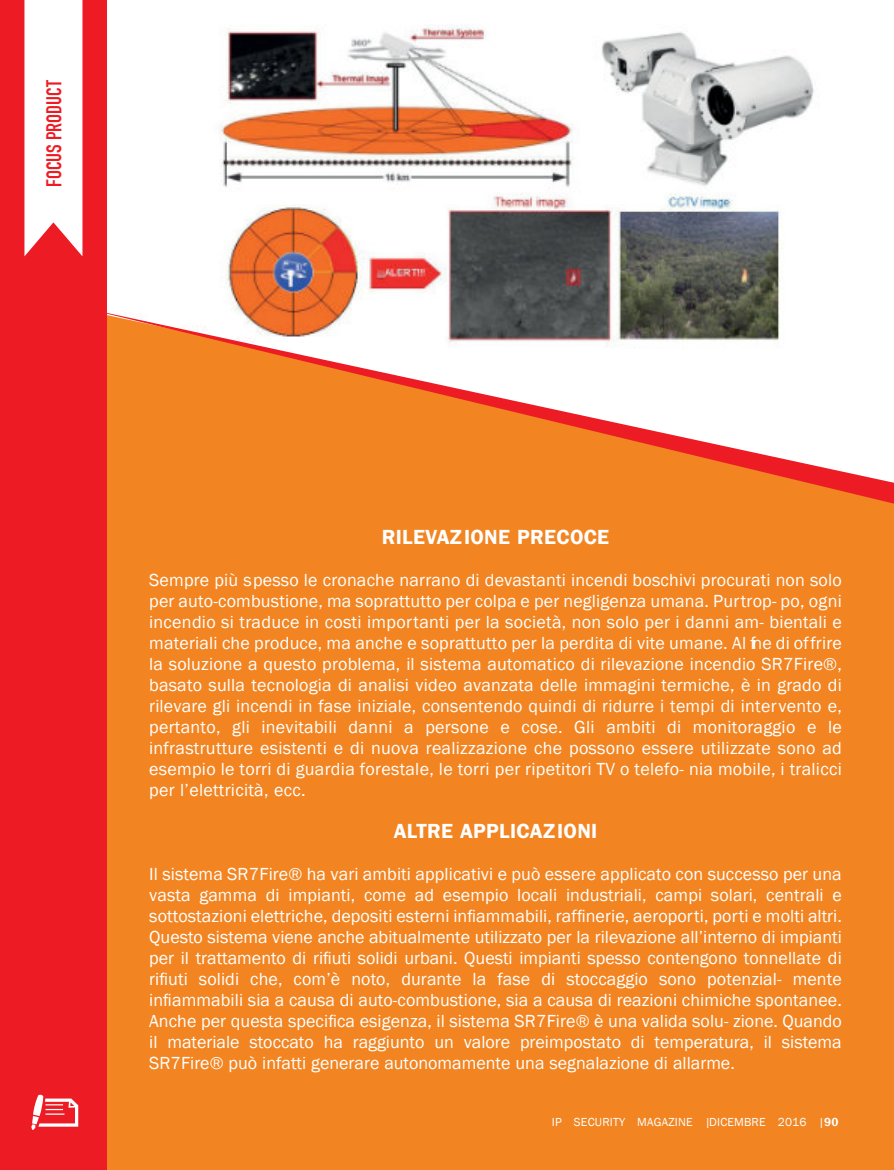
<style>
.page{position:relative;width:894px;height:1170px;background:#fff}
.page>*{position:absolute;margin:0;border:0;box-sizing:border-box;transform-origin:0 0}
.t1{font:600 21px "Franklin Gothic";letter-spacing:.015em;color:#fff}
.t2{font:21px "DIN Engschrift LT Alternate";color:#ed1c24}
.t3{font:18px/21px "Franklin Gothic";letter-spacing:.01em;color:#fff;text-align:justify}
.t4{font:12px "Franklin Gothic";letter-spacing:.015em;color:#fff}
.s1{font-weight:600}
</style>
<div class="page">
<div style="left:92px;top:0;width:801px;height:1169px;background:#f28522"></div>
<svg style="left:107px;top:0;width:786px;height:306px;background:#d8cbc6"></svg>
<svg style="left:107px;top:306px;width:786px;height:198px"></svg>
<div style="left:1px;top:0;width:106px;height:1169px;background:#ed1c24"></div>
<svg style="left:24px;top:0;width:58px;height:256px;background:#fdeeee"></svg>
<svg style="left:31px;top:1094px;width:47px;height:36px"></svg>
<p class="t2" style="left:46px;top:187px;width:108px;rotate:-90deg">FOCUS PRODUCT</p>
<p class="t1" style="left:381px;top:530px;width:229px">RILEVAZIONE PRECOCE</p>
<p class="t3" style="left:149px;top:571px;width:694px">Sempre più spesso le cronache narrano di devastanti incendi boschivi procurati non solo per auto-combustione, ma soprattutto per colpa e per negligenza umana. Purtrop- po, ogni incendio si traduce in costi importanti per la società, non solo per i danni am- bientali e materiali che produce, ma anche e soprattutto per la perdita di vite umane. Al fine di offrire la soluzione a questo problema, il sistema automatico di rilevazione incendio SR7Fire®, basato sulla tecnologia di analisi video avanzata delle immagini termiche, è in grado di rilevare gli incendi in fase iniziale, consentendo quindi di ridurre i tempi di intervento e, pertanto, gli inevitabili danni a persone e cose. Gli ambiti di monitoraggio e le infrastrutture esistenti e di nuova realizzazione che possono essere utilizzate sono ad esempio le torri di guardia forestale, le torri per ripetitori TV o telefo- nia mobile, i tralicci per l’elettricità, ecc.</p>
<p class="t1" style="left:393px;top:824px;width:205px">ALTRE APPLICAZIONI</p>
<p class="t3" style="left:149px;top:865px;width:694px">Il sistema SR7Fire® ha vari ambiti applicativi e può essere applicato con successo per una vasta gamma di impianti, come ad esempio locali industriali, campi solari, centrali e sottostazioni elettriche, depositi esterni infiammabili, raffinerie, aeroporti, porti e molti altri.<br>Questo sistema viene anche abitualmente utilizzato per la rilevazione all’interno di impianti per il trattamento di rifiuti solidi urbani. Questi impianti spesso contengono tonnellate di rifiuti solidi che, com’è noto, durante la fase di stoccaggio sono potenzial- mente infiammabili sia a causa di auto-combustione, sia a causa di reazioni chimiche spontanee.<br>Anche per questa specifica esigenza, il sistema SR7Fire® è una valida solu- zione. Quando il materiale stoccato ha raggiunto un valore preimpostato di temperatura, il sistema SR7Fire® può infatti generare autonomamente una segnalazione di allarme.</p>
<p class="t4" style="left:551px;top:1117px;width:288px">IP SECURITY MAGAZINE |DICEMBRE 2016 |<span class="s1">90</span></p>
</div>
